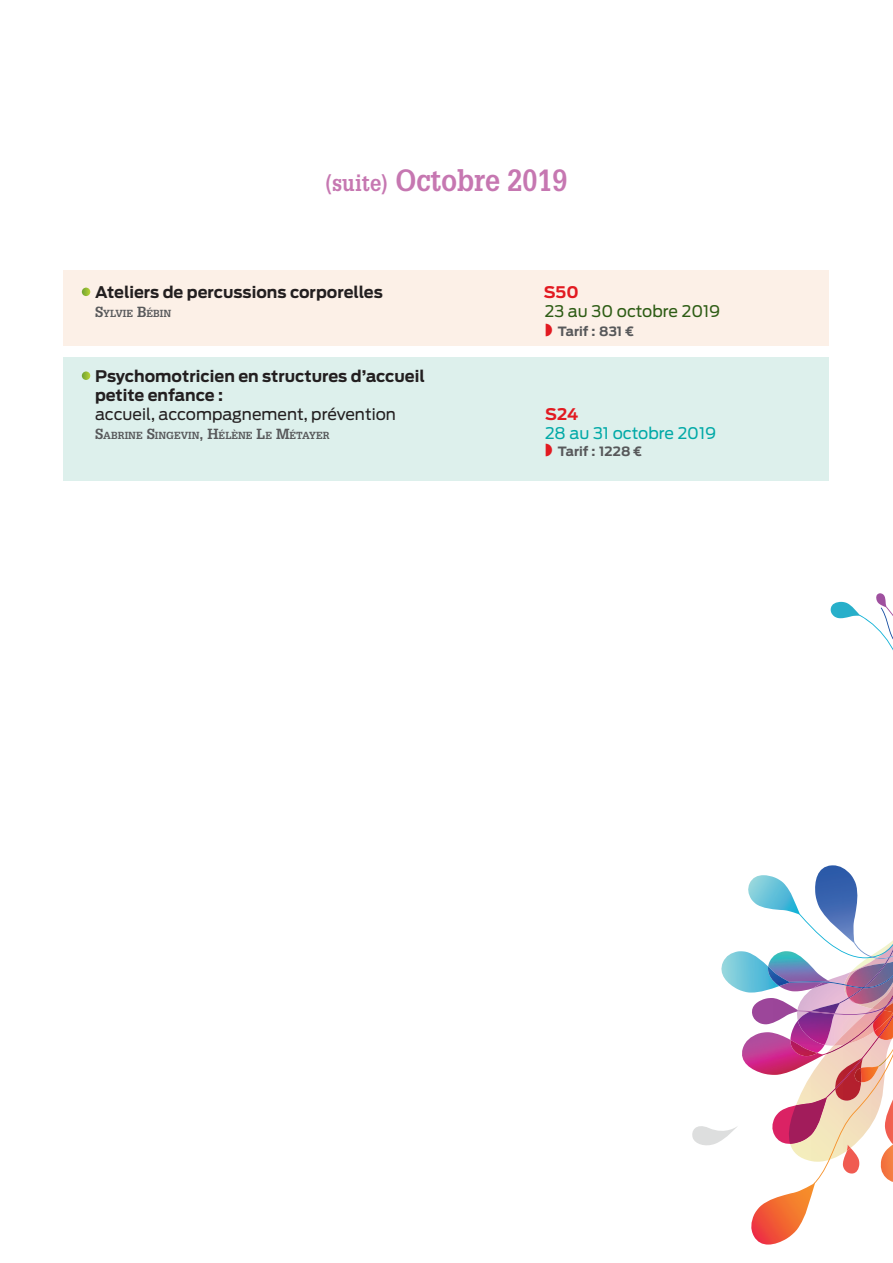
<style>
.page{position:relative;width:893px;height:1263px;background:#fff}
.page>*{position:absolute;margin:0;border:0;box-sizing:border-box;transform-origin:0 0}
.t1{font:700 30px "Glypha LT Std";color:#c677b1;scale:.9 1}
.t2{font:700 15.9px/19px "Antenna";color:#231f20}
.t3{font:15.9px "Antenna";color:#231f20}
.t4{font:15.9px "Antenna";color:#2d5c14}
.t5{font:15.9px "Antenna";color:#00a9a7}
.t6{font:700 15.9px "Antenna";color:#e21a21}
.t7{font:700 12.75px "Antenna";color:#57585a}
.t8{font:700 10.05px "Glypha LT Std";color:#57585a}
.s1{font-size:22.5px}
.s2{font-size:14.4px}
</style>
<div class="page">
<div style="left:64px;top:270px;width:765px;height:75px;background:#fcf0e7"></div>
<div style="left:64px;top:357px;width:765px;height:123px;background:#ddf0ec"></div>
<svg style="left:82px;top:288px;width:8px;height:8px"></svg>
<svg style="left:82px;top:371px;width:8px;height:9px"></svg>
<svg style="left:692px;top:1126px;width:45px;height:20px"></svg>
<img style="left:748px;top:883px;width:2px;height:14px">
<img style="left:721px;top:951px;width:29px;height:41px">
<img style="left:751px;top:1184px;width:64px;height:60px">
<img style="left:742px;top:1038px;width:8px;height:30px">
<svg style="left:750px;top:593px;width:143px;height:591px"></svg>
<h1 class="t1" style="left:325px;top:162px;width:271px"><span class="s1">(suite)</span> Octobre 2019</h1>
<p class="t2" style="left:95px;top:282px;width:289px">Ateliers de percussions corporelles</p>
<p class="t6" style="left:544px;top:282px;width:36px">S50</p>
<p class="t8" style="left:95px;top:307px;width:78px"><span class="s2">S</span>YLVIE <span class="s2">B</span>ÉBIN</p>
<p class="t4" style="left:545px;top:301px;width:177px">23 au 30 octobre 2019</p>
<p class="t7" style="left:558px;top:324px;width:78px">Tarif : 831 €</p>
<p class="t2" style="left:95px;top:366px;width:331px">Psychomotricien en structures d’accueil petite enfance :</p>
<p class="t3" style="left:95px;top:404px;width:302px">accueil, accompagnement, prévention</p>
<p class="t6" style="left:545px;top:404px;width:35px">S24</p>
<p class="t8" style="left:95px;top:429px;width:236px"><span class="s2">S</span>ABRINE <span class="s2">S</span>INGEVIN<span class="s2">, H</span>ÉLÈNE <span class="s2">L</span>E <span class="s2">M</span>ÉTAYER</p>
<p class="t5" style="left:545px;top:424px;width:173px">28 au 31 octobre 2019</p>
<p class="t7" style="left:558px;top:444px;width:86px">Tarif : 1228 €</p>
</div>
